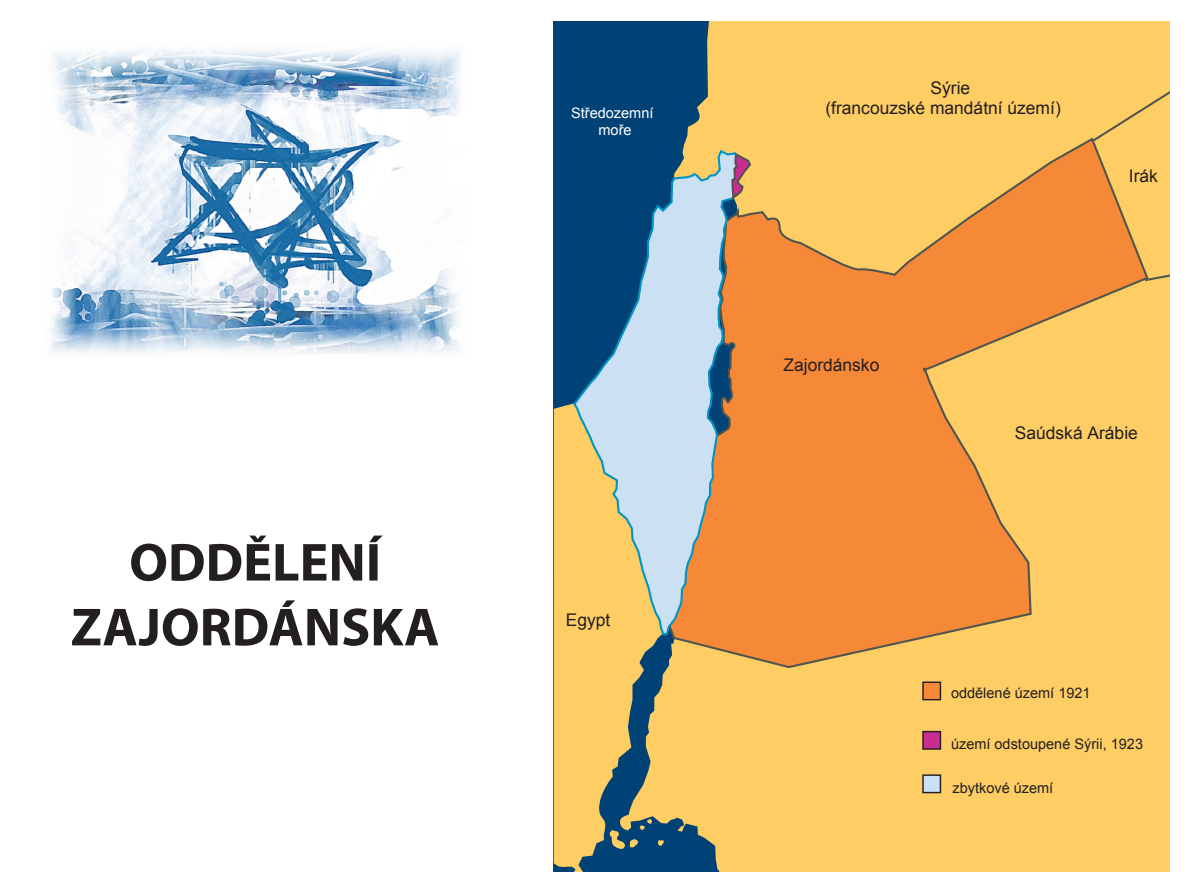
<style>
.page{position:relative;width:1191px;height:893px;background:#fff}
.page>*{position:absolute;margin:0;border:0;box-sizing:border-box;transform-origin:0 0}
.t1{font:700 54px "Myriad Pro";color:#231f20}
.t2{font:17.4px "Arial";color:#231f20}
.t3{font:14.55px "Arial";color:#231f20}
.t4{font:14.55px "Arial";color:#fff}
</style>
<div class="page">
<div style="left:554px;top:21px;width:615px;height:851px;background:#004275"></div>
<div style="left:664px;top:283px;width:505px;height:589px;background:#fecd64"></div>
<div style="left:697px;top:21px;width:472px;height:99px;background:#fecd64"></div>
<svg style="left:554px;top:404px;width:110px;height:468px;fill:#fecd64"></svg>
<svg style="left:663px;top:120px;width:487px;height:549px;background:#f6a84d"></svg>
<svg style="left:572px;top:148px;width:178px;height:489px"></svg>
<svg style="left:658px;top:840px;width:6px;height:6px"></svg>
<svg style="left:609px;top:819px;width:43px;height:30px"></svg>
<svg style="left:730px;top:151px;width:22px;height:49px"></svg>
<svg style="left:1080px;top:78px;width:89px;height:205px;background:#f5b455"></svg>
<div style="left:923px;top:682px;width:17px;height:18px;background:#f58938"></div>
<div style="left:922px;top:681px;width:19px;height:19px;border:1px solid #231f20"></div>
<div style="left:923px;top:732px;width:17px;height:17px;background:#c92d92"></div>
<div style="left:922px;top:731px;width:19px;height:19px;border:1px solid #231f20"></div>
<div style="left:923px;top:775px;width:17px;height:17px;background:#cbe0f3"></div>
<div style="left:922px;top:774px;width:19px;height:19px;border:1px solid #231f20"></div>
<img style="left:50px;top:50px;width:410px;height:304px">
<p class="t1" style="left:129px;top:527px;width:253px">ODDĚLENÍ</p>
<p class="t1" style="left:71px;top:592px;width:370px">ZAJORDÁNSKA</p>
<p class="t2" style="left:930px;top:76px;width:41px">Sýrie</p>
<p class="t4" style="left:571px;top:103px;width:84px">Středozemní</p>
<p class="t2" style="left:825px;top:97px;width:237px">(francouzské mandátní území)</p>
<p class="t4" style="left:598px;top:121px;width:35px">moře</p>
<p class="t2" style="left:1128px;top:165px;width:31px">Irák</p>
<p class="t2" style="left:783px;top:353px;width:97px">Zajordánsko</p>
<p class="t2" style="left:566px;top:608px;width:46px">Egypt</p>
<p class="t2" style="left:1015px;top:422px;width:124px">Saúdská Arábie</p>
<p class="t3" style="left:951px;top:684px;width:141px">oddělené území 1921</p>
<p class="t3" style="left:951px;top:734px;width:194px">území odstoupené Sýrii, 1923</p>
<p class="t3" style="left:952px;top:778px;width:102px">zbytkové území</p>
</div>
